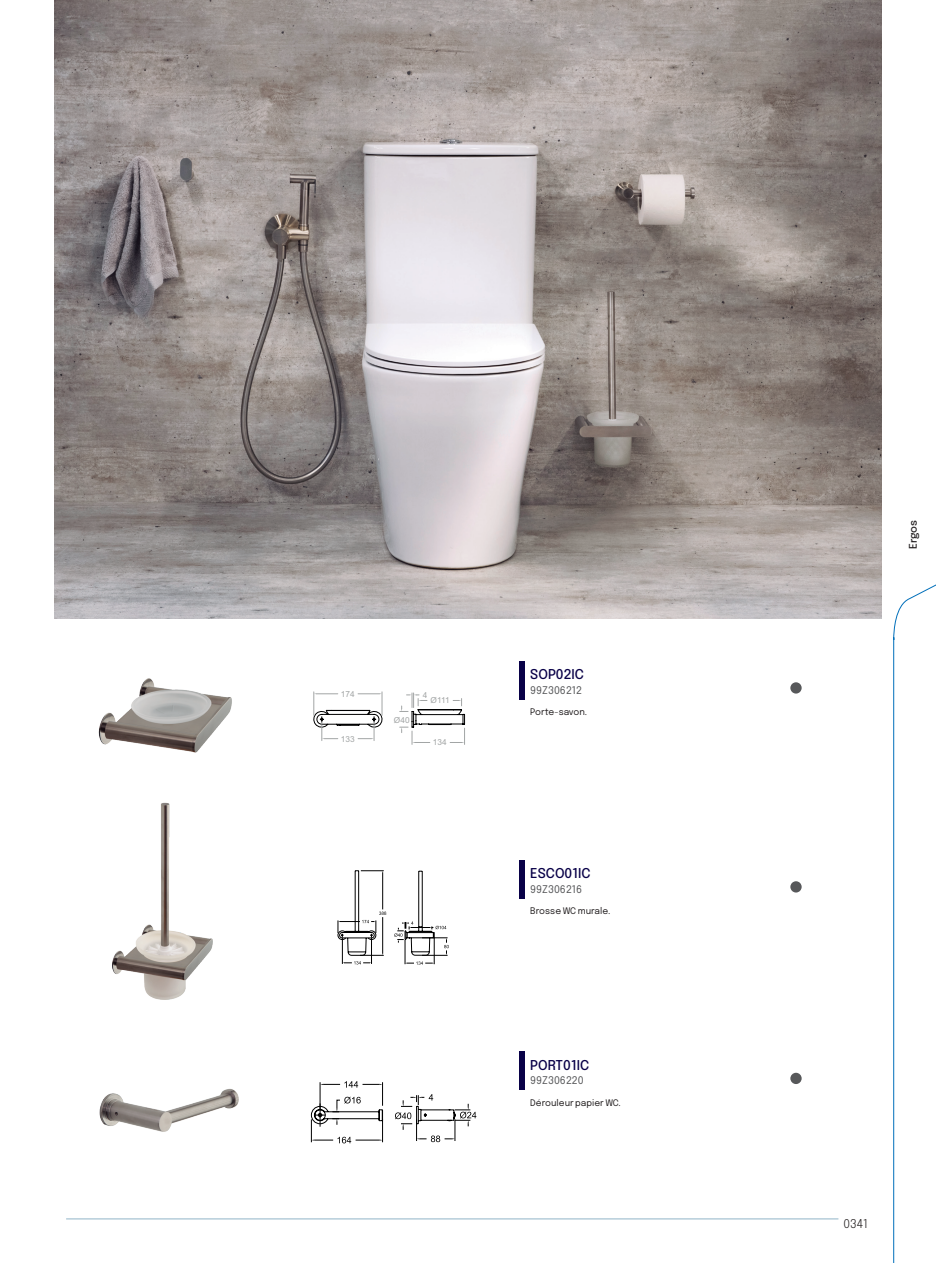
<style>
.page{position:relative;width:936px;height:1263px;background:#fff}
.page>*{position:absolute;margin:0;border:0;box-sizing:border-box;transform-origin:0 0}
.CODIGO{font:500 13.5px "Epilogue";color:#090148}
.t1{font:300 12px "Epilogue";color:#231f20}
.CODIGO-2{font:10.5px "Epilogue";color:#57585a}
.serie_nombre_lateral{font:500 10.5px "Epilogue";letter-spacing:-.005em;color:#231f20}
.producto_descripcion{font:9px "Epilogue";color:#231f20}
.t2{font:8.25px "Arial";color:#a2a5a5}
</style>
<div class="page">
<div style="left:519px;top:860px;width:5px;height:39px;background:#090148"></div>
<div style="left:790px;top:881px;width:11px;height:11px;background:#57585a;border-radius:50%"></div>
<div style="left:519px;top:661px;width:5px;height:39px;background:#090148"></div>
<div style="left:790px;top:682px;width:11px;height:11px;background:#57585a;border-radius:50%"></div>
<div style="left:519px;top:1051px;width:5px;height:39px;background:#090148"></div>
<div style="left:790px;top:1073px;width:11px;height:11px;background:#57585a;border-radius:50%"></div>
<svg style="left:313px;top:692px;width:152px;height:52px"></svg>
<svg style="left:337px;top:870px;width:112px;height:95px"></svg>
<svg style="left:310px;top:1081px;width:167px;height:63px"></svg>
<hr style="left:66px;top:1218px;width:772px;height:1px;background:#9cbcce">
<img style="left:54px;top:0;width:827px;height:619px">
<svg style="left:893px;top:585px;width:42px;height:678px"></svg>
<img style="left:99px;top:1088px;width:140px;height:44px">
<img style="left:98px;top:678px;width:134px;height:75px">
<img style="left:112px;top:802px;width:101px;height:198px">
<p class="t2" style="left:341px;top:688px;width:15px">174</p>
<p class="t2" style="left:341px;top:733px;width:15px">133</p>
<p class="t2" style="left:394px;top:714px;width:17px">Ø40</p>
<p class="t2" style="left:423px;top:689px;width:6px">4</p>
<p class="t2" style="left:430px;top:695px;width:21px">Ø111</p>
<p class="t2" style="left:433px;top:737px;width:15px">134</p>
<p class="CODIGO" style="left:530px;top:665px;width:55px">SOP02IC</p>
<p class="CODIGO-2" style="left:530px;top:683px;width:53px">99Z306212</p>
<p class="producto_descripcion" style="left:530px;top:706px;width:58px">Porte-savon.</p>
<p class="CODIGO" style="left:530px;top:864px;width:62px">ESCO01IC</p>
<p class="CODIGO-2" style="left:530px;top:881px;width:53px">99Z306216</p>
<p class="producto_descripcion" style="left:530px;top:904px;width:82px">Brosse WC murale.</p>
<p class="CODIGO" style="left:530px;top:1055px;width:60px">PORT01IC</p>
<p class="CODIGO-2" style="left:530px;top:1073px;width:55px">99Z306220</p>
<p class="producto_descripcion" style="left:530px;top:1096px;width:92px">Dérouleur papier WC.</p>
<p class="serie_nombre_lateral" style="left:905px;top:549px;width:31px;rotate:-90deg">Ergos</p>
<h2 class="t1" style="left:843px;top:1215px;width:26px">0341</h2>
</div>
